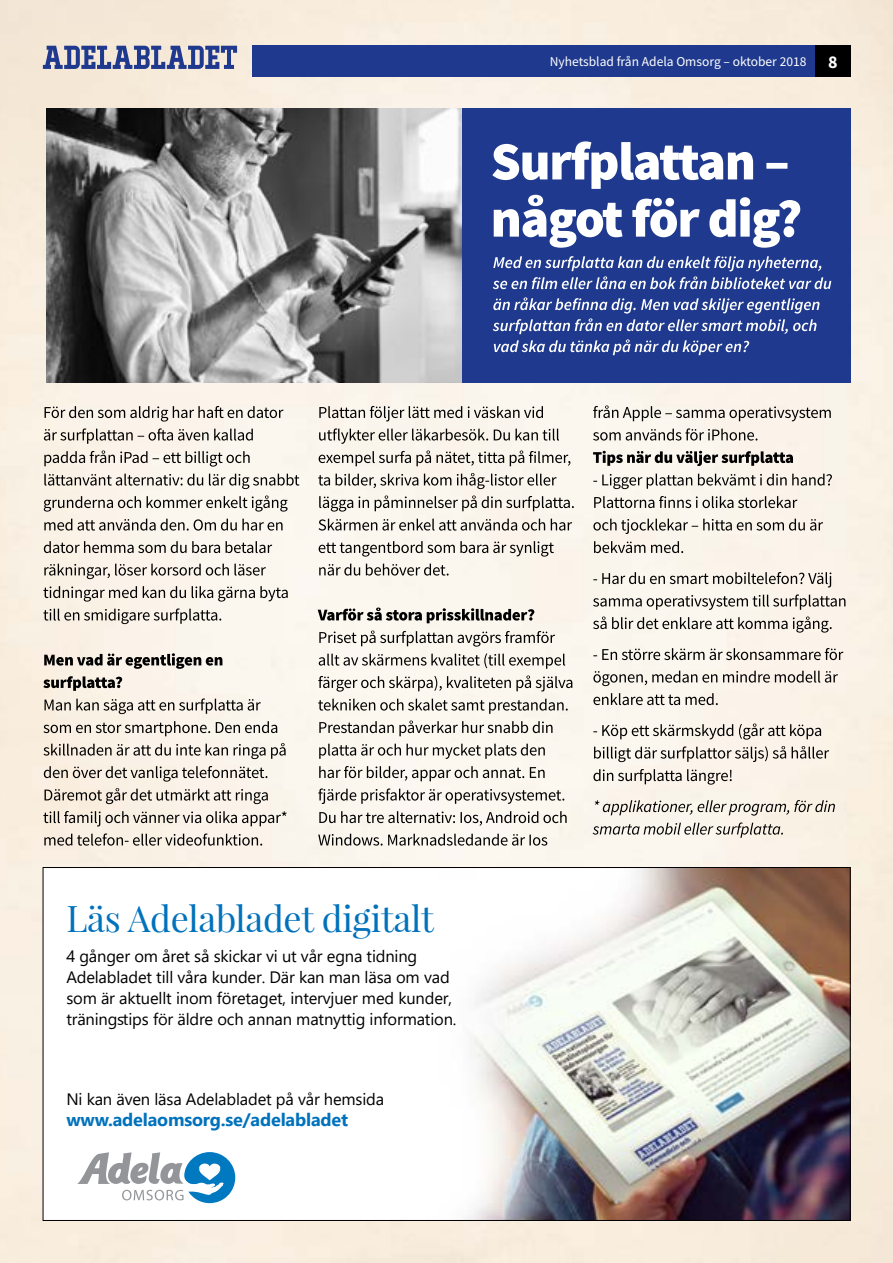
<style>
.page{position:relative;width:893px;height:1263px;background:#fff}
.page>*{position:absolute;margin:0;border:0;box-sizing:border-box;transform-origin:0 0}
.t1{font:36px "Playfair Display";letter-spacing:-.01em;color:#0072bc}
.t2{font:700 18px "Segoe UI";letter-spacing:-.01em;color:#0072bc}
.t3{font:16.5px/21px "Segoe UI";letter-spacing:-.01em;color:#000}
.t4{font:13.5px "Source Sans Pro";color:#fff}
.s1{font-weight:700;font-size:18px}
</style>
<div class="page">
<img style="left:0;top:0;width:893px;height:1263px">
<svg style="left:43px;top:46px;width:194px;height:23px;background:#8089af"></svg>
<div style="left:252px;top:46px;width:598px;height:31px;background:#1e398d"></div>
<div style="left:815px;top:46px;width:35px;height:31px;background:#000"></div>
<svg style="left:593px;top:822px;width:190px;height:16px;background:#cbc7bf"></svg>
<svg style="left:595px;top:800px;width:240px;height:16px;background:#cbc6bd"></svg>
<svg style="left:593px;top:769px;width:139px;height:16px;background:#c7c1b9"></svg>
<svg style="left:594px;top:746px;width:235px;height:16px;background:#c6c1b9"></svg>
<svg style="left:593px;top:723px;width:228px;height:17px;background:#cbc6be"></svg>
<svg style="left:593px;top:693px;width:125px;height:12px"></svg>
<svg style="left:593px;top:671px;width:245px;height:15px;background:#c8c3bb"></svg>
<svg style="left:593px;top:648px;width:250px;height:12px;background:#beb9b2"></svg>
<svg style="left:593px;top:616px;width:239px;height:17px;background:#cbc7bf"></svg>
<svg style="left:593px;top:594px;width:252px;height:16px;background:#c9c4bd"></svg>
<svg style="left:593px;top:572px;width:238px;height:15px;background:#c8c3bc"></svg>
<svg style="left:594px;top:541px;width:89px;height:12px"></svg>
<svg style="left:593px;top:519px;width:230px;height:15px;background:#cac5bd"></svg>
<svg style="left:594px;top:496px;width:203px;height:12px;background:#b9b5ae"></svg>
<svg style="left:593px;top:474px;width:239px;height:15px;background:#c6c2bb"></svg>
<svg style="left:593px;top:451px;width:200px;height:15px;background:#9e9b95"></svg>
<svg style="left:593px;top:428px;width:164px;height:13px;background:#c0bcb6"></svg>
<svg style="left:593px;top:405px;width:238px;height:16px;background:#cac5be"></svg>
<svg style="left:318px;top:834px;width:229px;height:12px"></svg>
<svg style="left:319px;top:811px;width:248px;height:15px"></svg>
<svg style="left:318px;top:788px;width:246px;height:16px"></svg>
<svg style="left:319px;top:766px;width:226px;height:15px"></svg>
<svg style="left:319px;top:744px;width:226px;height:15px"></svg>
<svg style="left:319px;top:720px;width:233px;height:16px"></svg>
<svg style="left:318px;top:699px;width:250px;height:15px"></svg>
<svg style="left:318px;top:675px;width:254px;height:17px"></svg>
<svg style="left:319px;top:653px;width:246px;height:16px"></svg>
<svg style="left:319px;top:630px;width:236px;height:17px"></svg>
<svg style="left:318px;top:607px;width:216px;height:16px;background:#a5a29c"></svg>
<svg style="left:319px;top:564px;width:130px;height:12px;background:#bbb8b2"></svg>
<svg style="left:319px;top:541px;width:235px;height:16px;background:#c9c5be"></svg>
<svg style="left:319px;top:519px;width:253px;height:12px;background:#bbb7b1"></svg>
<svg style="left:319px;top:495px;width:255px;height:17px;background:#cac6bf"></svg>
<svg style="left:318px;top:473px;width:239px;height:16px;background:#c9c5be"></svg>
<svg style="left:319px;top:450px;width:251px;height:16px;background:#c8c4bd"></svg>
<svg style="left:319px;top:428px;width:240px;height:16px;background:#c7c4bc"></svg>
<svg style="left:319px;top:406px;width:224px;height:15px;background:#c5c1ba"></svg>
<svg style="left:44px;top:833px;width:218px;height:13px;background:#beb7ae"></svg>
<svg style="left:43px;top:811px;width:244px;height:15px;background:#c7c0b7"></svg>
<svg style="left:45px;top:788px;width:223px;height:16px;background:#c7bfb6"></svg>
<svg style="left:44px;top:766px;width:223px;height:16px;background:#c8c1b7"></svg>
<svg style="left:44px;top:743px;width:242px;height:16px;background:#c9c2ba"></svg>
<svg style="left:44px;top:721px;width:233px;height:15px;background:#c9c3ba"></svg>
<svg style="left:45px;top:698px;width:216px;height:16px;background:#c9c2ba"></svg>
<svg style="left:43px;top:676px;width:79px;height:15px"></svg>
<svg style="left:44px;top:653px;width:178px;height:16px;background:#a39e97"></svg>
<svg style="left:43px;top:608px;width:178px;height:16px;background:#c7c1b8"></svg>
<svg style="left:43px;top:586px;width:245px;height:16px;background:#c8c3bb"></svg>
<svg style="left:44px;top:564px;width:222px;height:15px;background:#c7c1ba"></svg>
<svg style="left:44px;top:541px;width:228px;height:12px;background:#bab6af"></svg>
<svg style="left:44px;top:519px;width:239px;height:12px;background:#bdb9b1"></svg>
<svg style="left:44px;top:495px;width:244px;height:17px;background:#cbc7bf"></svg>
<svg style="left:44px;top:474px;width:255px;height:15px;background:#c5c1b9"></svg>
<svg style="left:44px;top:450px;width:206px;height:17px;background:#cbc6be"></svg>
<svg style="left:44px;top:428px;width:209px;height:16px;background:#cac4bb"></svg>
<svg style="left:45px;top:406px;width:238px;height:16px;background:#cac4bd"></svg>
<img style="left:47px;top:108px;width:415px;height:275px">
<div style="left:462px;top:108px;width:388px;height:275px;background:#1e398d"></div>
<svg style="left:494px;top:195px;width:306px;height:53px"></svg>
<svg style="left:492px;top:141px;width:295px;height:48px"></svg>
<svg style="left:493px;top:297px;width:326px;height:58px"></svg>
<svg style="left:493px;top:256px;width:338px;height:33px"></svg>
<div style="left:43px;top:867px;width:807px;height:353px;background:#fff"></div>
<img style="left:468px;top:869px;width:380px;height:350px">
<svg style="left:77px;top:1152px;width:158px;height:51px"></svg>
<p class="t4" style="left:550px;top:53px;width:289px">Nyhetsblad från Adela Omsorg – oktober 2018 <span class="s1">8</span></p>
<h1 class="t1" style="left:66px;top:896px;width:369px">Läs Adelabladet digitalt</h1>
<p class="t3" style="left:66px;top:944px;width:392px">4 gånger om året så skickar vi ut vår egna tidning Adelabladet till våra kunder. Där kan man läsa om vad som är aktuellt inom företaget, intervjuer med kunder, träningstips för äldre och annan matnyttig information.</p>
<p class="t3" style="left:66px;top:1087px;width:319px">Ni kan även läsa Adelabladet på vår hemsida</p>
<p class="t2" style="left:66px;top:1102px;width:283px">www.adelaomsorg.se/adelabladet</p>
</div>
